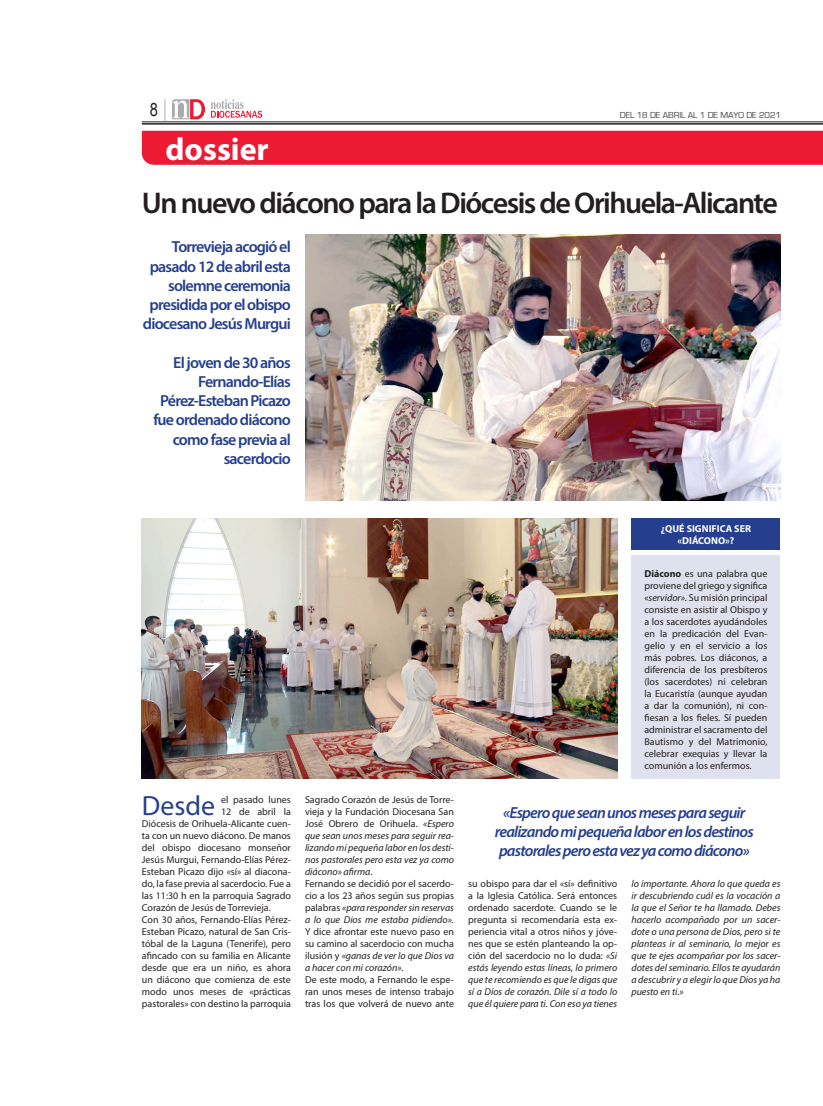
<style>
.page{position:relative;width:823px;height:1106px;background:#fff}
.page>*{position:absolute;margin:0;border:0;box-sizing:border-box;transform-origin:0 0}
.t1{font:700 32px "Myriad Pro";color:#fff}
.Párrafo_NODI{font:600 30px "Myriad Pro";letter-spacing:-.05em;color:#231f20}
.Párrafo_NODI-2{font:27.8px "Myriad Pro";color:#253f8e}
.t2{font:18px "Arial Narrow";color:#231f20}
.Párrafo_NODI-3{font:600 16px/19.2px "Myriad Pro";letter-spacing:-.05em;color:#253f8e;text-align:right}
.Párrafo_NODI-4{font:italic 600 16px/19.2px "Myriad Pro";letter-spacing:-.05em;color:#253f8e;text-align:center}
.Párrafo_NODI-5{font:10px/12px "Myriad Pro";color:#231f20;text-align:justify}
.Párrafo_NODI-6{font:italic 10px/12px "Myriad Pro";color:#231f20;text-align:justify}
.Párrafo_NODI-7{font:700 10px "Myriad Pro";color:#fff}
.t3{font:9px "Eurostile";color:#3e3e3f}
.s1{font-style:normal}
.s2{font-style:italic}
.s3{font-weight:700}
</style>
<div class="page">
<div style="left:631px;top:518px;width:149px;height:32px;background:#253f8e"></div>
<div style="left:631px;top:555px;width:149px;height:223px;background:#e0e1ee"></div>
<hr style="left:142px;top:122px;width:680px;height:1px;background:#231f20">
<hr style="left:142px;top:123px;width:680px;height:2px;background:#231f20">
<svg style="left:172px;top:99px;width:90px;height:20px"></svg>
<svg style="left:164px;top:99px;width:1px;height:22px"></svg>
<div style="left:142px;top:131px;width:680px;height:34px;background:#ed1a33"></div>
<img style="left:305px;top:234px;width:475px;height:266px">
<img style="left:142px;top:518px;width:474px;height:260px">
<p class="t2" style="left:150px;top:97px;width:10px">8</p>
<p class="t3" style="left:619px;top:110px;width:163px">DEL 18 DE ABRIL AL 1 DE MAYO DE 2021</p>
<p class="t1" style="left:165px;top:128px;width:105px">dossier</p>
<p class="Párrafo_NODI" style="left:142px;top:183px;width:637px">Un nuevo diácono para la Diócesis de Orihuela-Alicante</p>
<p class="Párrafo_NODI-3" style="left:143px;top:237px;width:149px">Torrevieja acogió el pasado 12 de abril esta solemne ceremonia presidida por el obispo diocesano Jesús Murgui</p>
<p class="Párrafo_NODI-3" style="left:173px;top:352px;width:119px">El joven de 30 años<br>Fernando-Elías</p>
<p class="Párrafo_NODI-3" style="left:153px;top:391px;width:139px">Pérez-Esteban Picazo fue ordenado diácono como fase previa al sacerdocio</p>
<p class="Párrafo_NODI-2" style="left:142px;top:788px;width:75px">Desde</p>
<p class="Párrafo_NODI-5" style="left:221px;top:793px;width:71px">el pasado lunes</p>
<p class="Párrafo_NODI-5" style="left:221px;top:805px;width:71px">12 de abril la</p>
<p class="Párrafo_NODI-5" style="left:142px;top:817px;width:150px">Diócesis de Orihuela-Alicante cuen-</p>
<p class="Párrafo_NODI-5" style="left:142px;top:829px;width:150px">ta con un nuevo diácono. De manos</p>
<p class="Párrafo_NODI-5" style="left:142px;top:841px;width:150px">del obispo diocesano monseñor</p>
<p class="Párrafo_NODI-5" style="left:142px;top:853px;width:150px">Jesús Murgui, Fernando-Elías Pérez-</p>
<p class="Párrafo_NODI-5" style="left:142px;top:865px;width:150px">Esteban Picazo dijo «sí» al diacona-</p>
<p class="Párrafo_NODI-5" style="left:142px;top:877px;width:150px">do, la fase previa al sacerdocio. Fue a</p>
<p class="Párrafo_NODI-5" style="left:142px;top:889px;width:150px">las 11:30 h en la parroquia Sagrado</p>
<p class="Párrafo_NODI-5" style="left:142px;top:901px;width:130px">Corazón de Jesús de Torrevieja.</p>
<p class="Párrafo_NODI-5" style="left:142px;top:913px;width:150px">Con 30 años, Fernando-Elías Pérez-Esteban Picazo, natural de San Cris&shy;tóbal de la Laguna (Tenerife), pero afincado con su familia en Alicante desde que era un niño, es ahora un diácono que comienza de este modo unos meses de «prácticas pastorales» con destino la parroquia</p>
<p class="Párrafo_NODI-6" style="left:305px;top:793px;width:150px"><span class="s1">Sagrado Corazón de Jesús de Torre&shy;vieja y la Fundación Diocesana San José Obrero de Orihuela.</span> «Espero que sean unos meses para seguir rea&shy;lizando mi pequeña labor en los desti&shy;nos pastorales pero esta vez ya como diácono» afirma<span class="s1">.</span></p>
<p class="Párrafo_NODI-5" style="left:305px;top:877px;width:150px">Fernando se decidió por el sacerdo&shy;cio a los 23 años según sus propias palabras <span class="s2">«para responder sin reservas a lo que Dios me estaba pidiendo».<br></span>Y dice afrontar este nuevo paso en su camino al sacerdocio con mucha ilusión y <span class="s2">«ganas de ver lo que Dios va a hacer con mi corazón»</span>.</p>
<p class="Párrafo_NODI-5" style="left:305px;top:973px;width:150px">De este modo, a Fernando le espe&shy;ran unos meses de intenso trabajo tras los que volverá de nuevo ante</p>
<p class="Párrafo_NODI-7" style="left:660px;top:521px;width:92px">¿QUÉ SIGNIFICA SER</p>
<p class="Párrafo_NODI-7" style="left:677px;top:533px;width:58px">«DIÁCONO»?</p>
<p class="Párrafo_NODI-5" style="left:644px;top:567px;width:124px"><span class="s3">Diácono</span> es una palabra que proviene del griego y significa «<span class="s2">servidor»</span>. Su misión principal consiste en asistir al Obispo y a los sacerdotes ayudándoles en la predicación del Evan&shy;gelio y en el servicio a los más pobres. Los diáconos, a diferencia de los presbíteros (los sacerdotes) ni celebran la Eucaristía (aunque ayudan a dar la comunión), ni con&shy;fiesan a los fieles. Sí pueden administrar el sacramento del Bautismo y del Matrimonio, celebrar exequias y llevar la comunión a los enfermos.</p>
<p class="Párrafo_NODI-4" style="left:494px;top:802px;width:260px">«Espero que sean unos meses para seguir realizando mi pequeña labor en los destinos pastorales pero esta vez ya como diácono»</p>
<p class="Párrafo_NODI-5" style="left:468px;top:877px;width:150px">su obispo para dar el «sí» definitivo a la Iglesia Católica. Será entonces ordenado sacerdote. Cuando se le pregunta si recomendaría esta ex&shy;periencia vital a otros niños y jóve&shy;nes que se estén planteando la op&shy;ción del sacerdocio no lo duda: <span class="s2">«Si estás leyendo estas líneas, lo primero que te recomiendo es que le digas que sí a Dios de corazón. Dile sí a todo lo que él quiere para ti. Con eso ya tienes</span></p>
<p class="Párrafo_NODI-6" style="left:631px;top:877px;width:150px">lo importante. Ahora lo que queda es ir descubriendo cuál es la vocación a la que el Señor te ha llamado. Debes hacerlo acompañado por un sacer&shy;dote o una persona de Dios, pero si te planteas ir al seminario, lo mejor es que te ejes acompañar por los sacer&shy;dotes del seminario. Ellos te ayudarán a descubrir y a elegir lo que Dios ya ha puesto en ti.»</p>
</div>
